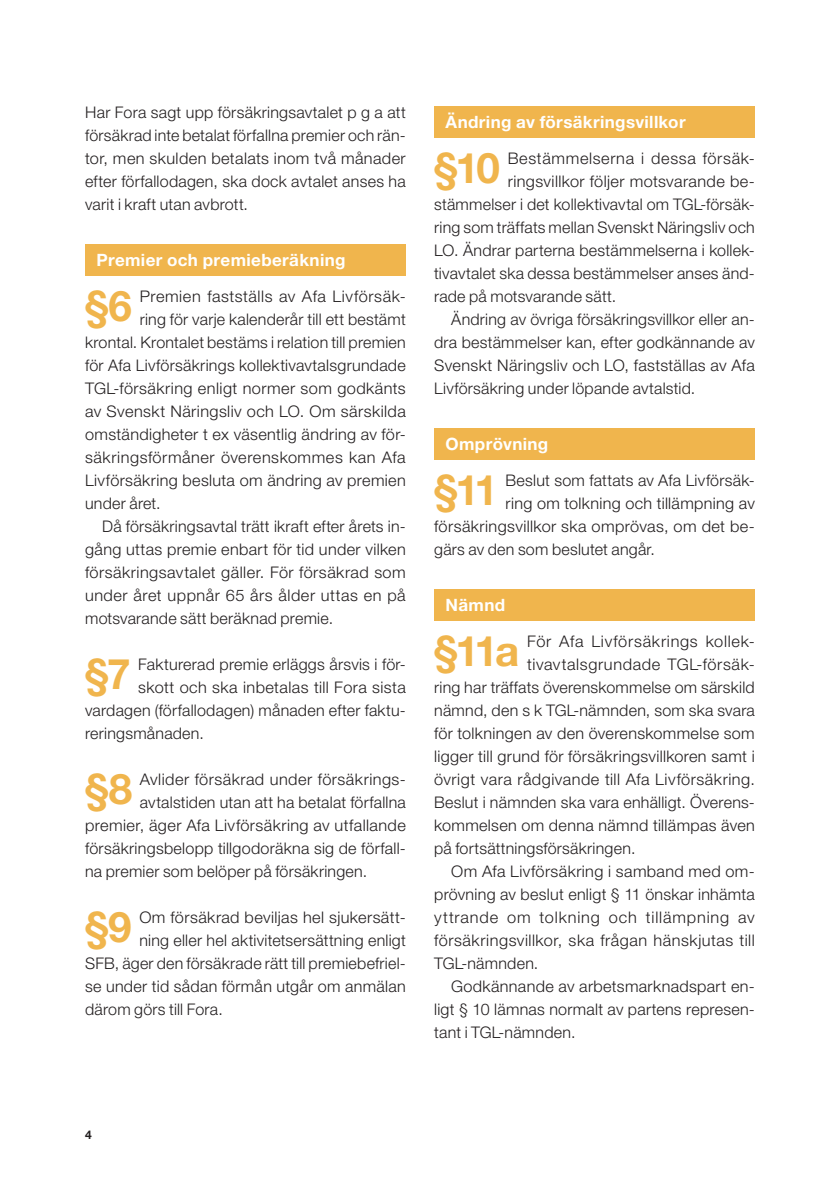
<style>
.page{position:relative;width:840px;height:1191px;background:#fff}
.page>*{position:absolute;margin:0;border:0;box-sizing:border-box;transform-origin:0 0}
.Brödtext_med_anfan{font:700 42.2px "Helvetica Neue LT Std";letter-spacing:-.085em;color:#f0b54d}
.Rubrik_på_färgplat{font:700 17px "Helvetica Neue LT Std";letter-spacing:.02em;color:#fff}
.Brödtext_med_anfan-2{font:300 16px "Helvetica Neue LT Std";letter-spacing:.02em;color:#231f20}
.Brödtext_med_indra{font:300 16px/23px "Helvetica Neue LT Std";letter-spacing:.015em;color:#231f20;text-align:justify}
.Brödtext_med_anfan-3{font:300 16px "Helvetica Neue LT Std";letter-spacing:.04em;color:#231f20}
.Brödtext_med_anfan-4{font:300 16px "Helvetica Neue LT Std";letter-spacing:.045em;color:#231f20}
.t1{font:700 12px "Helvetica Neue LT Std";color:#231f20}
</style>
<div class="page">
<div style="left:85px;top:244px;width:320px;height:32px;background:#f0b54d"></div>
<div style="left:434px;top:106px;width:320px;height:32px;background:#f0b54d"></div>
<div style="left:434px;top:428px;width:320px;height:32px;background:#f0b54d"></div>
<div style="left:434px;top:589px;width:320px;height:32px;background:#f0b54d"></div>
<p class="Brödtext_med_indra" style="left:85px;top:100px;width:322px">Har Fora sagt upp försäkringsavtalet p g a att försäkrad inte betalat förfallna premier och rän&shy;tor, men skulden betalats inom två månader efter förfallodagen, ska dock avtalet anses ha varit i kraft utan avbrott.</p>
<p class="Rubrik_på_färgplat" style="left:96px;top:249px;width:250px">Premier och premieberäkning</p>
<p class="Brödtext_med_anfan" style="left:85px;top:280px;width:48px">§6</p>
<p class="Brödtext_med_anfan-2" style="left:140px;top:287px;width:267px">Premien fastställs av Afa Livförsäk-</p>
<p class="Brödtext_med_anfan-2" style="left:140px;top:310px;width:267px">ring för varje kalenderår till ett bestämt</p>
<p class="Brödtext_med_anfan-2" style="left:85px;top:333px;width:322px">krontal. Krontalet bestäms i relation till premien</p>
<p class="Brödtext_med_anfan-2" style="left:85px;top:356px;width:322px">för Afa Livförsäkrings kollektivavtalsgrundade</p>
<p class="Brödtext_med_anfan-2" style="left:85px;top:379px;width:322px">TGL-försäkring enligt normer som godkänts</p>
<p class="Brödtext_med_anfan-2" style="left:85px;top:402px;width:322px">av Svenskt Näringsliv och LO. Om särskilda</p>
<p class="Brödtext_med_anfan-2" style="left:85px;top:425px;width:322px">omständigheter t ex väsentlig ändring av för-</p>
<p class="Brödtext_med_anfan-2" style="left:85px;top:448px;width:322px">säkringsförmåner överenskommes kan Afa</p>
<p class="Brödtext_med_anfan-2" style="left:85px;top:471px;width:322px">Livförsäkring besluta om ändring av premien</p>
<p class="Brödtext_med_anfan-2" style="left:85px;top:494px;width:77px">under året.</p>
<p class="Brödtext_med_indra" style="left:85px;top:514px;width:322px;text-indent:17px">Då försäkringsavtal trätt ikraft efter årets in&shy;gång uttas premie enbart för tid under vilken försäkringsavtalet gäller. För försäkrad som under året uppnår 65 års ålder uttas en på motsvarande sätt beräknad premie.</p>
<p class="Brödtext_med_anfan" style="left:85px;top:648px;width:47px">§7</p>
<p class="Brödtext_med_anfan-2" style="left:138px;top:655px;width:269px">Fakturerad premie erläggs årsvis i för-</p>
<p class="Brödtext_med_anfan-2" style="left:138px;top:678px;width:269px">skott och ska inbetalas till Fora sista</p>
<p class="Brödtext_med_anfan-2" style="left:85px;top:701px;width:322px">vardagen (förfallodagen) månaden efter faktu-</p>
<p class="Brödtext_med_anfan-2" style="left:85px;top:724px;width:120px">reringsmånaden.</p>
<p class="Brödtext_med_anfan" style="left:85px;top:763px;width:49px">§8</p>
<p class="Brödtext_med_anfan-2" style="left:140px;top:770px;width:267px">Avlider försäkrad under försäkrings-</p>
<p class="Brödtext_med_anfan-2" style="left:140px;top:793px;width:267px">avtalstiden utan att ha betalat förfallna</p>
<p class="Brödtext_med_anfan-2" style="left:85px;top:816px;width:322px">premier, äger Afa Livförsäkring av utfallande</p>
<p class="Brödtext_med_anfan-2" style="left:85px;top:839px;width:322px">försäkringsbelopp tillgodoräkna sig de förfall-</p>
<p class="Brödtext_med_anfan-2" style="left:85px;top:862px;width:283px">na premier som belöper på försäkringen.</p>
<p class="Brödtext_med_anfan" style="left:85px;top:901px;width:48px">§9</p>
<p class="Brödtext_med_anfan-2" style="left:139px;top:908px;width:268px">Om försäkrad beviljas hel sjukersätt-</p>
<p class="Brödtext_med_anfan-2" style="left:139px;top:931px;width:268px">ning eller hel aktivitetsersättning enligt</p>
<p class="Brödtext_med_anfan-2" style="left:85px;top:954px;width:322px">SFB, äger den försäkrade rätt till premiebefriel-</p>
<p class="Brödtext_med_anfan-2" style="left:85px;top:977px;width:322px">se under tid sådan förmån utgår om anmälan</p>
<p class="Brödtext_med_anfan-2" style="left:85px;top:1000px;width:139px">därom görs till Fora.</p>
<p class="Rubrik_på_färgplat" style="left:445px;top:111px;width:241px">Ändring av försäkringsvillkor</p>
<p class="Brödtext_med_anfan" style="left:434px;top:142px;width:67px">§10</p>
<p class="Brödtext_med_anfan-3" style="left:507px;top:149px;width:246px">Bestämmelserna i dessa försäk-</p>
<p class="Brödtext_med_anfan-2" style="left:507px;top:172px;width:248px">ringsvillkor följer motsvarande be-</p>
<p class="Brödtext_med_anfan-2" style="left:434px;top:195px;width:322px">stämmelser i det kollektivavtal om TGL-försäk-</p>
<p class="Brödtext_med_anfan-2" style="left:434px;top:218px;width:322px">ring som träffats mellan Svenskt Näringsliv och</p>
<p class="Brödtext_med_anfan-2" style="left:434px;top:241px;width:322px">LO. Ändrar parterna bestämmelserna i kollek-</p>
<p class="Brödtext_med_anfan-2" style="left:434px;top:264px;width:322px">tivavtalet ska dessa bestämmelser anses änd-</p>
<p class="Brödtext_med_anfan-2" style="left:434px;top:287px;width:183px">rade på motsvarande sätt.</p>
<p class="Brödtext_med_indra" style="left:434px;top:307px;width:322px;text-indent:17px">Ändring av övriga försäkringsvillkor eller an&shy;dra bestämmelser kan, efter godkännande av Svenskt Näringsliv och LO, fastställas av Afa Livförsäkring under löpande avtalstid.</p>
<p class="Rubrik_på_färgplat" style="left:445px;top:433px;width:104px">Omprövning</p>
<p class="Brödtext_med_anfan" style="left:434px;top:464px;width:65px">§11</p>
<p class="Brödtext_med_anfan-2" style="left:505px;top:471px;width:251px">Beslut som fattats av Afa Livförsäk-</p>
<p class="Brödtext_med_anfan-2" style="left:505px;top:494px;width:251px">ring om tolkning och tillämpning av</p>
<p class="Brödtext_med_anfan-2" style="left:434px;top:517px;width:322px">försäkringsvillkor ska omprövas, om det be-</p>
<p class="Brödtext_med_anfan-2" style="left:434px;top:540px;width:222px">gärs av den som beslutet angår.</p>
<p class="Rubrik_på_färgplat" style="left:445px;top:594px;width:61px">Nämnd</p>
<p class="Brödtext_med_anfan" style="left:434px;top:625px;width:87px">§11a</p>
<p class="Brödtext_med_anfan-4" style="left:526px;top:632px;width:227px">För Afa Livförsäkrings kollek-</p>
<p class="Brödtext_med_anfan-3" style="left:526px;top:655px;width:229px">tivavtalsgrundade TGL-försäk-</p>
<p class="Brödtext_med_anfan-2" style="left:434px;top:678px;width:322px">ring har träffats överenskommelse om särskild</p>
<p class="Brödtext_med_anfan-2" style="left:434px;top:701px;width:322px">nämnd, den s k TGL-nämnden, som ska svara</p>
<p class="Brödtext_med_anfan-2" style="left:434px;top:724px;width:322px">för tolkningen av den överenskommelse som</p>
<p class="Brödtext_med_anfan-2" style="left:434px;top:747px;width:322px">ligger till grund för försäkringsvillkoren samt i</p>
<p class="Brödtext_med_anfan-2" style="left:434px;top:770px;width:322px">övrigt vara rådgivande till Afa Livförsäkring.</p>
<p class="Brödtext_med_anfan-2" style="left:434px;top:793px;width:322px">Beslut i nämnden ska vara enhälligt. Överens-</p>
<p class="Brödtext_med_anfan-2" style="left:434px;top:816px;width:322px">kommelsen om denna nämnd tillämpas även</p>
<p class="Brödtext_med_anfan-2" style="left:434px;top:839px;width:203px">på fortsättningsförsäkringen.</p>
<p class="Brödtext_med_indra" style="left:434px;top:859px;width:322px;text-indent:17px">Om Afa Livförsäkring i samband med om&shy;prövning av beslut enligt § 11 önskar inhämta yttrande om tolkning och tillämpning av försäkringsvillkor, ska frågan hänskjutas till TGL-nämnden.</p>
<p class="Brödtext_med_indra" style="left:434px;top:974px;width:322px;text-indent:17px">Godkännande av arbetsmarknadspart en&shy;ligt § 10 lämnas normalt av partens represen&shy;tant i TGL-nämnden.</p>
<p class="t1" style="left:85px;top:1127px;width:8px">4</p>
</div>
